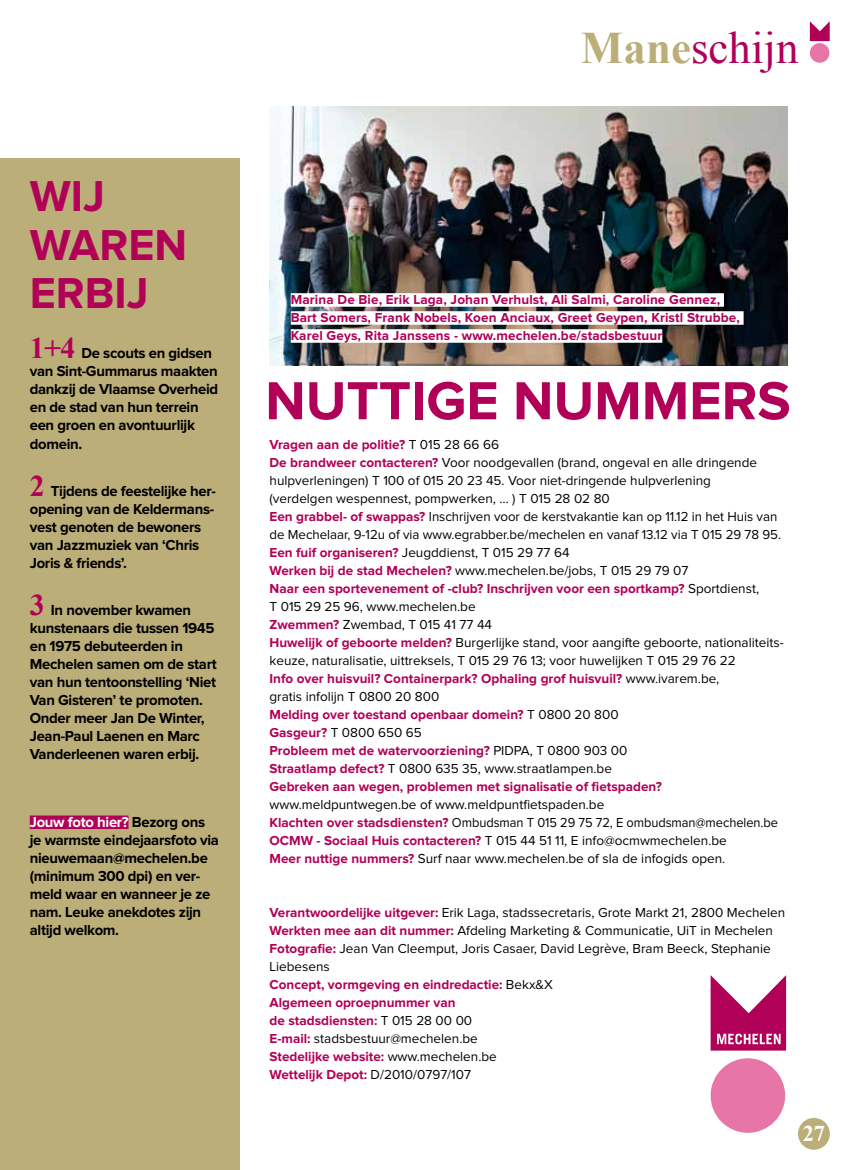
<style>
.page{position:relative;width:851px;height:1170px;background:#fff}
.page>*{position:absolute;margin:0;border:0;box-sizing:border-box;transform-origin:0 0}
.t1{font:700 55.5px "Proxima Nova";color:#b10057}
.t2{font:45px "Times New Roman";color:#b10057}
.t3{font:700 44.85px/48.6px "Proxima Nova";letter-spacing:.105em;color:#b10057}
.t4{font:700 22.5px "Times New Roman";color:#fff}
.t5{font:700 15px/18px "Proxima Nova";letter-spacing:-.02em;color:#000}
.t6{font:13.5px/18px "Proxima Nova";color:#000}
.t7{font:700 13.5px/18px "Proxima Nova";letter-spacing:.01em;color:#b10057}
.s1{font-family:"Times New Roman";font-size:30px;color:#b10057}
.s2{color:#fff}
.s3{font-weight:700;color:#bbae78}
.s4{font-weight:700;color:#b10057}
.s5{font-weight:700;color:#763f5d}
</style>
<div class="page">
<img style="left:269px;top:106px;width:518px;height:259px">
<svg style="left:710px;top:975px;width:76px;height:75px"></svg>
<div style="left:710px;top:1058px;width:75px;height:74px;background:#e775a7;border-radius:50%"></div>
<div style="left:0;top:158px;width:239px;height:1011px;background:#bbae78"></div>
<div style="left:30px;top:815px;width:98px;height:14px;background:#b10057"></div>
<div style="left:797px;top:1117px;width:32px;height:32px;background:#bbae78;border-radius:50%"></div>
<div style="left:291px;top:293px;width:432px;height:14px;background:#fff"></div>
<div style="left:291px;top:311px;width:452px;height:14px;background:#fff"></div>
<div style="left:291px;top:329px;width:371px;height:14px;background:#fff"></div>
<svg style="left:809px;top:21px;width:20px;height:20px"></svg>
<div style="left:809px;top:43px;width:20px;height:20px;background:#e775a7;border-radius:50%"></div>
<h3 class="t3" style="left:30px;top:173px;width:152px">wij waren erbij</h3>
<p class="t5" style="left:30px;top:344px;width:190px"><span class="s1">1+4</span> De scouts en gidsen van Sint-Gummarus maakten dankzij de Vlaamse Overheid en de stad van hun terrein een groen en avontuurlijk</p>
<p class="t5" style="left:30px;top:435px;width:54px">domein.</p>
<p class="t5" style="left:30px;top:482px;width:188px"><span class="s1">2</span> Tijdens de feestelijke her&shy;opening van de Keldermans&shy;vest genoten de bewoners van Jazzmuziek van ‘Chris<br>Joris &amp; friends’.</p>
<p class="t5" style="left:30px;top:601px;width:188px"><span class="s1">3</span> In november kwamen kunstenaars die tussen 1945 en 1975 debuteerden in<br>Mechelen samen om de start van hun tentoonstelling ‘Niet<br>Van Gisteren’ te promoten.<br>Onder meer Jan De Winter,<br>Jean-Paul Laenen en Marc<br>Vanderleenen waren erbij.</p>
<p class="t5" style="left:30px;top:813px;width:191px"><span class="s2">Jouw foto hier?</span> Bezorg ons je warmste eindejaarsfoto via nieuwemaan@mechelen.be (minimum 300 dpi) en ver&shy;meld waar en wanneer je ze nam. Leuke anekdotes zijn altijd welkom.</p>
<h2 class="t2" style="left:581px;top:17px;width:219px"><span class="s3">Mane</span>schijn</h2>
<p class="t7" style="left:291px;top:291px;width:450px">Marina De Bie, Erik Laga, Johan Verhulst, Ali Salmi, Caroline Gennez,<br>Bart Somers, Frank Nobels, Koen Anciaux, Greet Geypen, Kristl Strubbe,<br>Karel Geys, Rita Janssens - www.mechelen.be/stadsbestuur</p>
<h1 class="t1" style="left:265px;top:369px;width:520px">Nuttige nummers</h1>
<p class="t6" style="left:269px;top:435px;width:515px"><span class="s4">Vragen aan de politie?</span> T 015 28 66 66<br><span class="s4">De brandweer contacteren?</span> Voor noodgevallen (brand, ongeval en alle dringende hulpverleningen) T 100 of 015 20 23 45. Voor niet-dringende hulpverlening<br>(verdelgen wespennest, pompwerken, … ) T 015 28 02 80<br><span class="s4">Een grabbel- of swappas?</span> Inschrijven voor de kerstvakantie kan op 11.12 in het Huis van de Mechelaar, 9-12u of via www.egrabber.be/mechelen en vanaf 13.12 via T 015 29 78 95.<br><span class="s4">Een fuif organiseren?</span> Jeugddienst, T 015 29 77 64<br><span class="s4">Werken bij de stad Mechelen?</span> www.mechelen.be/jobs, T 015 29 79 07<br><span class="s4">Naar een sportevenement of -club? Inschrijven voor een sportkamp?</span> Sportdienst,<br>T 015 29 25 96, www.mechelen.be<br><span class="s4">Zwemmen?</span> Zwembad, T 015 41 77 44<br><span class="s4">Huwelijk of geboorte melden?</span> Burgerlijke stand, voor aangifte geboorte, nationaliteits&shy;keuze, naturalisatie, uittreksels, T 015 29 76 13; voor huwelijken T 015 29 76 22<br><span class="s4">Info over huisvuil? Containerpark? Ophaling grof huisvuil?</span> www.ivarem.be,<br>gratis infolijn T 0800 20 800<br><span class="s4">Melding over toestand openbaar domein?</span> T 0800 20 800<br><span class="s4">Gasgeur?</span> T 0800 650 65<br><span class="s4">Probleem met de watervoorziening?</span> PIDPA, T 0800 903 00<br><span class="s4">Straatlamp defect?</span> T 0800 635 35, www.straatlampen.be<br><span class="s4">Gebreken aan wegen, problemen met signalisatie of fietspaden?</span></p>
<p class="t6" style="left:269px;top:795px;width:510px">www.meldpuntwegen.be of www.meldpuntfietspaden.be<br><span class="s4">Klachten over stadsdiensten?</span> Ombudsman T 015 29 75 72, E ombudsman@mechelen.be <span class="s4">OCMW - Sociaal Huis contacteren?</span> T 015 44 51 11, E info@ocmwmechelen.be<br><span class="s4">Meer nuttige nummers?</span> Surf naar www.mechelen.be of sla de infogids open.</p>
<p class="t6" style="left:269px;top:903px;width:517px"><span class="s4">Verantwoordelijke uitgever:</span> Erik Laga, stadssecretaris, Grote Markt 21, 2800 Mechelen <span class="s4">Werkten mee aan dit nummer:</span> Afdeling Marketing &amp; Communicatie, UiT in Mechelen <span class="s4">Fotografie:</span> Jean Van Cleemput, Joris Casaer, David Legrève, Bram Beeck, Stephanie Liebesens<br><span class="s4">Concept, vormgeving en eindredactie:</span> Bekx&amp;X<br><span class="s4">Algemeen oproepnummer van<br>de stadsdiensten</span><span class="s5">:</span> T 015 28 00 00<br><span class="s4">E-mail:</span> stadsbestuur@mechelen.be<br><span class="s4">Stedelijke website:</span> www.mechelen.be<br><span class="s4">Wettelijk Depot:</span> D/2010/0797/107</p>
<h3 class="t4" style="left:802px;top:1118px;width:24px">27</h3>
</div>
